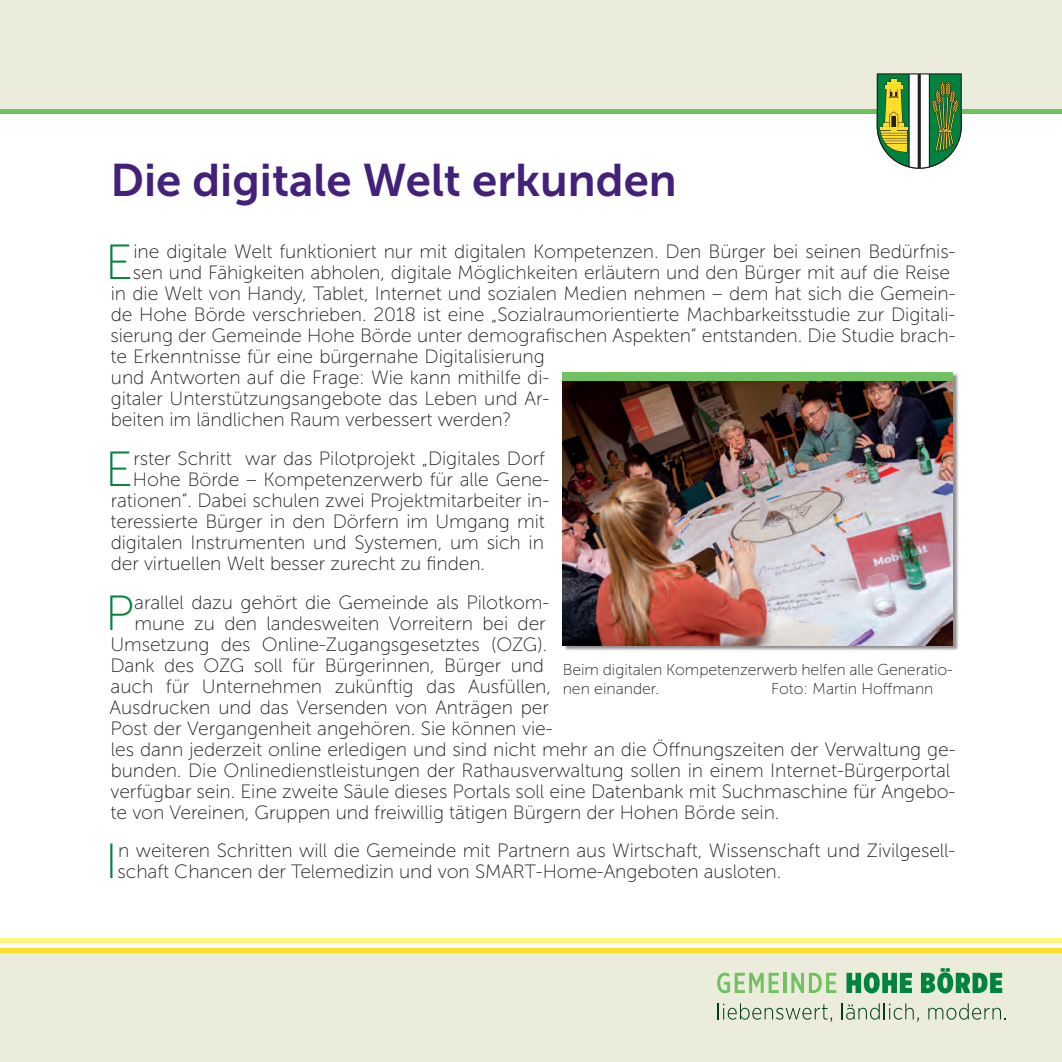
<style>
.page{position:relative;width:1062px;height:1062px;background:#fff}
.page>*{position:absolute;margin:0;border:0;box-sizing:border-box;transform-origin:0 0}
.t1{font:49.18px "Museo Sans 100";color:#00833d}
.t2{font:45.5px "Museo Sans 700";color:#43217a}
.t3{font:19.25px/21px "Museo Sans 100";letter-spacing:-.005em;color:#231f20}
.t4{font:15.75px/18.9px "Museo Sans 100";color:#231f20}
</style>
<div class="page">
<div style="left:0;top:0;width:1062px;height:109px;background:#ebecdb"></div>
<div style="left:0;top:952px;width:1062px;height:110px;background:#ebecdb"></div>
<div style="left:0;top:109px;width:1062px;height:5px;background:#71c162"></div>
<div style="left:0;top:947px;width:1062px;height:5px;background:#ffdd2b"></div>
<div style="left:0;top:938px;width:1062px;height:5px;background:#fff578"></div>
<svg style="left:717px;top:972px;width:62px;height:21px"></svg>
<hr style="left:783px;top:972px;width:3px;height:21px;background:#71c162">
<svg style="left:791px;top:972px;width:45px;height:21px"></svg>
<svg style="left:846px;top:972px;width:66px;height:21px"></svg>
<svg style="left:921px;top:968px;width:81px;height:25px"></svg>
<svg style="left:718px;top:1003px;width:114px;height:18px"></svg>
<svg style="left:841px;top:1003px;width:77px;height:18px"></svg>
<svg style="left:928px;top:1003px;width:78px;height:16px"></svg>
<svg style="left:876px;top:73px;width:85px;height:96px"></svg>
<div style="left:563px;top:373px;width:395px;height:278px;background:#231f20;opacity:.5"></div>
<img style="left:563px;top:380px;width:389px;height:265px">
<div style="left:563px;top:372px;width:389px;height:8px;background:#71c162"></div>
<h2 class="t2" style="left:110px;top:155px;width:568px">Die digitale Welt erkunden</h2>
<h1 class="t1" style="left:105px;top:236px;width:30px">E</h1>
<p class="t3" style="left:133px;top:241px;width:823px">ine digitale Welt funktioniert nur mit digitalen Kompetenzen. Den Bürger bei seinen Bedürfnis-</p>
<p class="t3" style="left:133px;top:262px;width:818px">sen und Fähigkeiten abholen, digitale Möglichkeiten erläutern und den Bürger mit auf die Reise</p>
<p class="t3" style="left:111px;top:283px;width:846px">in die Welt von Handy, Tablet, Internet und sozialen Medien nehmen – dem hat sich die Gemein-</p>
<p class="t3" style="left:111px;top:304px;width:846px">de Hohe Börde verschrieben. 2018 ist eine „Sozialraumorientierte Machbarkeitsstudie zur Digitali-</p>
<p class="t3" style="left:110px;top:325px;width:846px">sierung der Gemeinde Hohe Börde unter demografischen Aspekten“ entstanden. Die Studie brach-</p>
<p class="t3" style="left:111px;top:346px;width:436px">te Erkenntnisse für eine bürgernahe Digitalisierung</p>
<p class="t3" style="left:111px;top:367px;width:440px">und Antworten auf die Frage: Wie kann mithilfe di-</p>
<p class="t3" style="left:111px;top:388px;width:440px">gitaler Unterstützungsangebote das Leben und Ar-</p>
<p class="t3" style="left:111px;top:409px;width:402px">beiten im ländlichen Raum verbessert werden?</p>
<h1 class="t1" style="left:105px;top:443px;width:30px">E</h1>
<p class="t3" style="left:133px;top:448px;width:413px">rster Schritt war das Pilotprojekt „Digitales Dorf</p>
<p class="t3" style="left:133px;top:469px;width:418px">Hohe Börde – Kompetenzerwerb für alle Gene-</p>
<p class="t3" style="left:111px;top:490px;width:440px">rationen“. Dabei schulen zwei Projektmitarbeiter in-</p>
<p class="t3" style="left:111px;top:511px;width:436px">teressierte Bürger in den Dörfern im Umgang mit</p>
<p class="t3" style="left:111px;top:532px;width:435px">digitalen Instrumenten und Systemen, um sich in</p>
<p class="t3" style="left:111px;top:553px;width:376px">der virtuellen Welt besser zurecht zu finden.</p>
<h1 class="t1" style="left:105px;top:586px;width:31px">P</h1>
<p class="t3" style="left:134px;top:591px;width:416px">arallel dazu gehört die Gemeinde als Pilotkom-</p>
<p class="t3" style="left:134px;top:612px;width:413px">mune zu den landesweiten Vorreitern bei der</p>
<p class="t3" style="left:110px;top:633px;width:438px">Umsetzung des Online-Zugangsgesetztes (OZG).</p>
<p class="t3" style="left:110px;top:654px;width:435px">Dank des OZG soll für Bürgerinnen, Bürger und</p>
<p class="t3" style="left:111px;top:675px;width:442px">auch für Unternehmen zukünftig das Ausfüllen,</p>
<p class="t3" style="left:110px;top:696px;width:441px">Ausdrucken und das Versenden von Anträgen per</p>
<p class="t3" style="left:110px;top:717px;width:444px">Post der Vergangenheit angehören. Sie können vie-</p>
<p class="t3" style="left:111px;top:738px;width:846px">les dann jederzeit online erledigen und sind nicht mehr an die Öffnungszeiten der Verwaltung ge-</p>
<p class="t3" style="left:111px;top:759px;width:841px">bunden. Die Onlinedienstleistungen der Rathausverwaltung sollen in einem Internet-Bürgerportal</p>
<p class="t3" style="left:110px;top:780px;width:846px">verfügbar sein. Eine zweite Säule dieses Portals soll eine Datenbank mit Suchmaschine für Angebo-</p>
<p class="t3" style="left:111px;top:801px;width:670px">te von Vereinen, Gruppen und freiwillig tätigen Bürgern der Hohen Börde sein.</p>
<h1 class="t1" style="left:105px;top:835px;width:14px">I</h1>
<p class="t3" style="left:118px;top:840px;width:839px">n weiteren Schritten will die Gemeinde mit Partnern aus Wirtschaft, Wissenschaft und Zivilgesell&shy;schaft Chancen der Telemedizin und von SMART-Home-Angeboten ausloten.</p>
<p class="t4" style="left:563px;top:660px;width:391px">Beim digitalen Kompetenzerwerb helfen alle Generatio&shy;nen einander.</p>
<p class="t4" style="left:771px;top:679px;width:164px">Foto: Martin Hoffmann</p>
</div>
